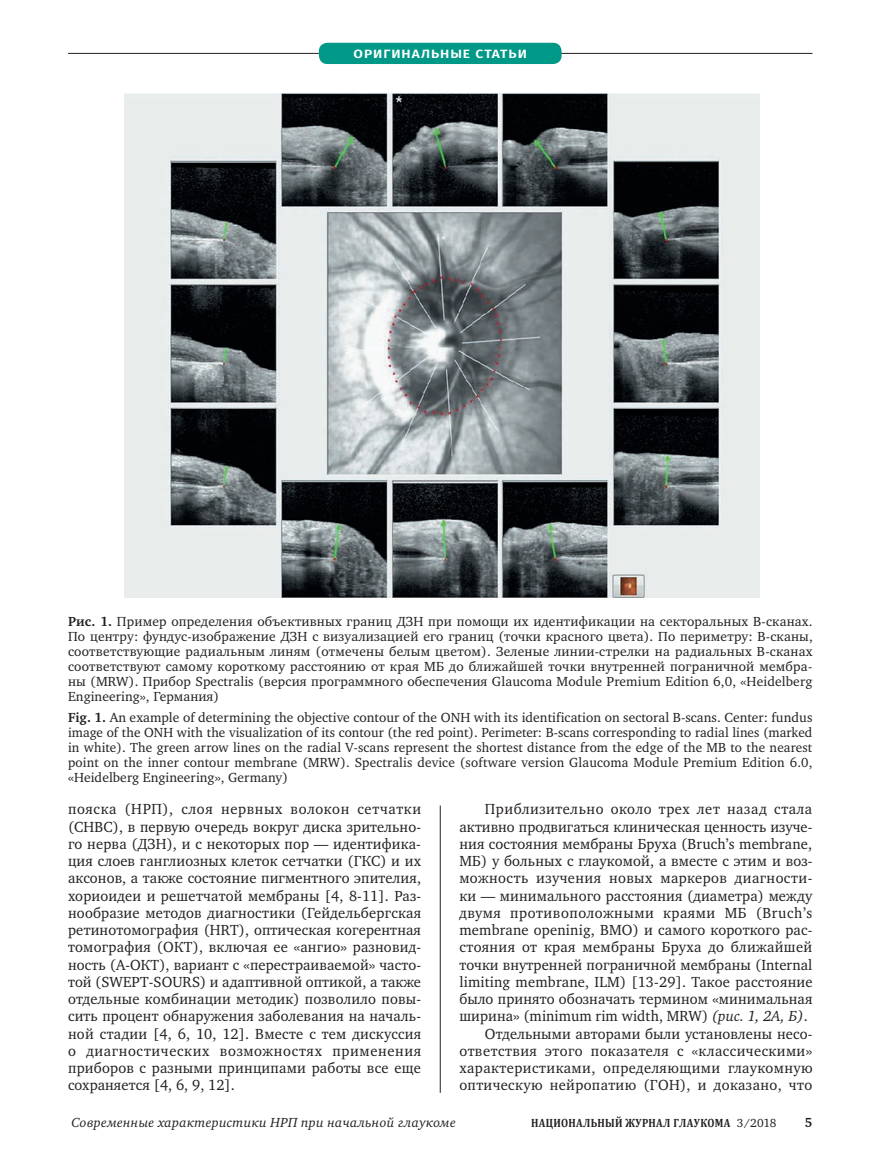
<style>
.page{position:relative;width:872px;height:1170px;background:#fff}
.page>*{position:absolute;margin:0;border:0;box-sizing:border-box;transform-origin:0 0}
.t1{font:15px/17.2px "Charter C";letter-spacing:.015em;color:#231f20;text-align:justify}
.t2{font:15px "Charter C";letter-spacing:.035em;color:#231f20}
.t3{font:13.5px/15px "Charter C";letter-spacing:.01em;color:#231f20;text-align:justify}
.t4{font:italic 13.5px "Charter C";letter-spacing:.02em;color:#231f20}
.t5{font:700 13.5px "Charter C";color:#231f20}
.t6{font:700 12px "Cambria";letter-spacing:.03em;color:#231f20;scale:.85 1}
.t7{font:600 12px "Fira Sans";letter-spacing:.07em;color:#fff;scale:1.15 1}
.s1{font-weight:700}
.s2{font-style:italic}
.s3{font-family:"Charter C";font-weight:400}
</style>
<div class="page">
<hr style="left:68px;top:53px;width:744px;height:1px;background:#231f20">
<div style="left:319px;top:43px;width:242px;height:21px;background:#098;border-radius:9px"></div>
<img style="left:125px;top:94px;width:634px;height:504px">
<hr style="left:440px;top:805px;width:1px;height:287px;background:#231f20">
<p class="t7" style="left:353px;top:44px;width:152px">ОРИГИНАЛЬНЫЕ СТАТЬИ</p>
<p class="t3" style="left:68px;top:614px;width:746px"><span class="s1">Рис. 1.</span> Пример определения объективных границ ДЗН при помощи их идентификации на секторальных В-сканах.<br>По центру: фундус-изображение ДЗН с визуализацией его границ (точки красного цвета). По периметру: В-сканы, соответствующие радиальным линям (отмечены белым цветом). Зеленые линии-стрелки на радиальных В-сканах соответствуют самому короткому расстоянию от края МБ до ближайшей точки внутренней пограничной мембра&shy;ны (MRW). Прибор Spectralis (версия программного обеспечения Glaucoma Module Premium Edition 6,0, «Heidelberg Engineering», Германия)</p>
<p class="t3" style="left:68px;top:709px;width:746px"><span class="s1">Fig. 1.</span> An example of determining the objective contour of the ONH with its identification on sectoral B-scans. Center: fundus image of the ONH with the visualization of its contour (the red point). Perimeter: B-scans corresponding to radial lines (marked in white). The green arrow lines on the radial V-scans represent the shortest distance from the edge of the MB to the nearest point on the inner contour membrane (MRW). Spectralis device (software version Glaucoma Module Premium Edition 6.0, «Heidelberg Engineering», Germany)</p>
<p class="t1" style="left:68px;top:800px;width:355px">пояска (НРП), слоя нервных волокон сетчатки (СНВС), в первую очередь вокруг диска зрительно&shy;го нерва (ДЗН), и с некоторых пор — идентифика&shy;ция слоев ганглиозных клеток сетчатки (ГКС) и их аксонов, а также состояние пигментного эпителия, хориоидеи и решетчатой мембраны [4, 8-11]. Раз&shy;нообразие методов диагностики (Гейдельбергская ретинотомография (HRT), оптическая когерентная томография (ОКТ), включая ее «ангио» разновид&shy;ность (А-ОКТ), вариант с «перестраиваемой» часто&shy;той (SWEPT-SOURS) и адаптивной оптикой, а также отдельные комбинации методик) позволило повы&shy;сить процент обнаружения заболевания на началь&shy;ной стадии [4, 6, 10, 12]. Вместе с тем дискуссия о диагностических возможностях применения приборов с разными принципами работы все еще сохраняется [4, 6, 9, 12].</p>
<p class="t2" style="left:485px;top:800px;width:329px">Приблизительно около трех лет назад стала</p>
<p class="t1" style="left:459px;top:817px;width:354px">активно продвигаться клиническая ценность изуче-</p>
<p class="t1" style="left:459px;top:835px;width:354px">ния состояния мембраны Бруха (Bruch’s membrane,</p>
<p class="t1" style="left:459px;top:852px;width:354px">МБ) у больных с глаукомой, а вместе с этим и воз-</p>
<p class="t1" style="left:459px;top:869px;width:354px">можность изучения новых маркеров диагности-</p>
<p class="t1" style="left:459px;top:886px;width:354px">ки — минимального расстояния (диаметра) между</p>
<p class="t2" style="left:459px;top:904px;width:354px">двумя противоположными краями МБ (Bruch’s</p>
<p class="t1" style="left:459px;top:921px;width:354px">membrane openinig, BMO) и самого короткого рас-</p>
<p class="t1" style="left:459px;top:938px;width:354px">стояния от края мембраны Бруха до ближайшей</p>
<p class="t1" style="left:459px;top:955px;width:354px">точки внутренней пограничной мембраны (Internal</p>
<p class="t1" style="left:459px;top:973px;width:355px">limiting membrane, ILM) [13-29]. Такое расстояние</p>
<p class="t1" style="left:459px;top:990px;width:354px">было принято обозначать термином «минимальная</p>
<p class="t1" style="left:459px;top:1007px;width:350px">ширина» (minimum rim width, MRW) <span class="s2">(рис. 1, 2А, Б)</span>.</p>
<p class="t1" style="left:485px;top:1024px;width:329px">Отдельными авторами были установлены несо-</p>
<p class="t1" style="left:459px;top:1042px;width:354px">ответствия этого показателя с «классическими»</p>
<p class="t1" style="left:459px;top:1059px;width:355px">характеристиками, определяющими глаукомную</p>
<p class="t1" style="left:459px;top:1076px;width:354px">оптическую нейропатию (ГОН), и доказано, что</p>
<p class="t4" style="left:71px;top:1115px;width:386px">Современные характеристики НРП при начальной глаукоме</p>
<p class="t6" style="left:531px;top:1115px;width:290px">НАЦИОНАЛЬНЫЙ ЖУРНАЛ ГЛАУКОМА <span class="s3">3/2018</span></p>
<p class="t5" style="left:805px;top:1115px;width:9px">5</p>
</div>
